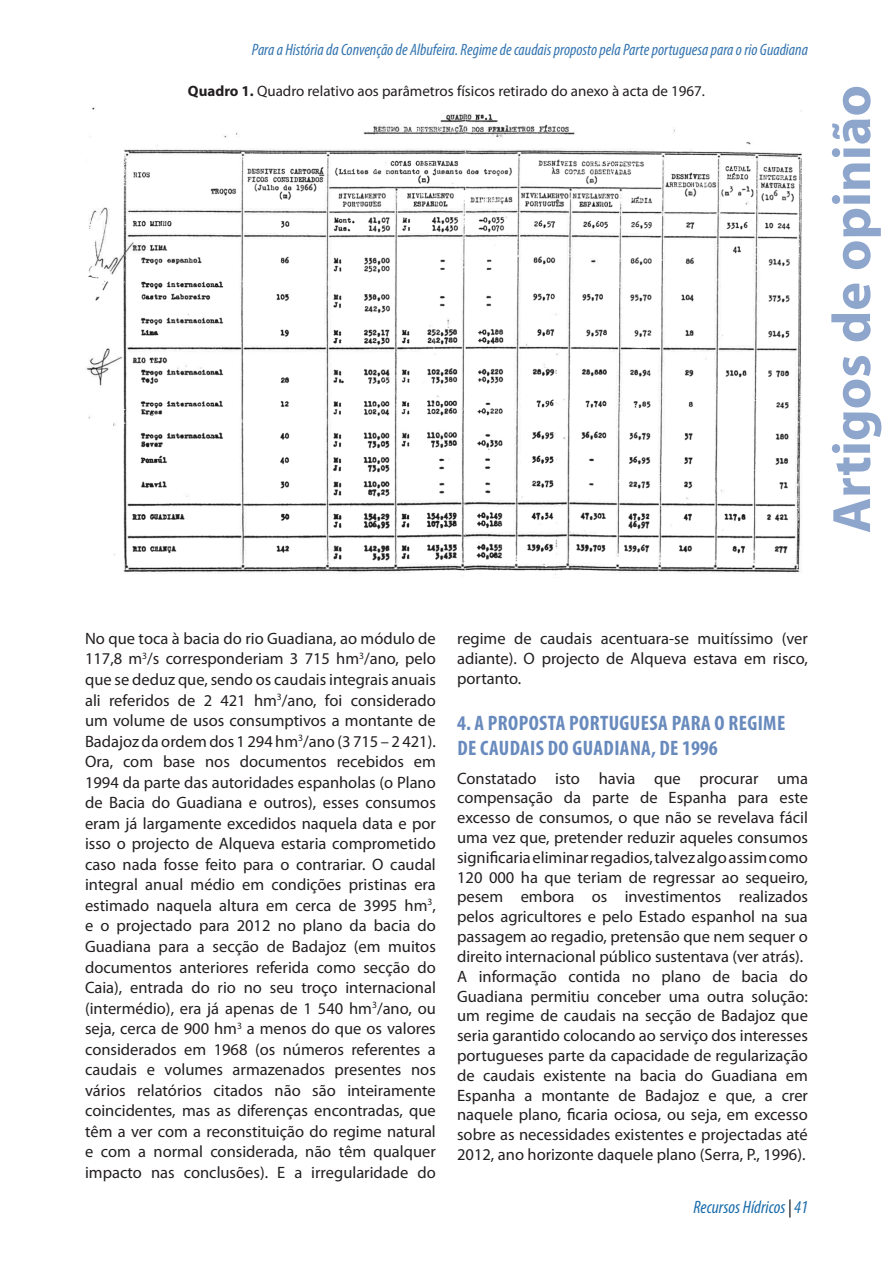
<style>
.page{position:relative;width:893px;height:1263px;background:#fff}
.page>*{position:absolute;margin:0;border:0;box-sizing:border-box;transform-origin:0 0}
.t1{font:700 54.45px "Myriad Pro";color:#8ea5cc}
.Capítulo{font:700 condensed 21px/25.2px "Myriad Pro";letter-spacing:.02em;color:#688abd}
.t2{font:italic condensed 18px "Myriad Pro";color:#1a6ca9}
.Corpo_texto{font:16.5px/20.5px "Myriad Pro";color:#231f20;text-align:justify}
.t3{font:italic condensed 16.5px "Myriad Pro";color:#3575b0}
.Legenda_figura{font:15px "Myriad Pro";color:#231f20}
.s1{font-weight:700}
.s2{color:#000}
</style>
<div class="page">
<img style="left:85px;top:107px;width:717px;height:471px">
<p class="t3" style="left:252px;top:39px;width:557px">Para a História da Convenção de Albufeira. Regime de caudais proposto pela Parte portuguesa para o rio Guadiana</p>
<p class="Legenda_figura" style="left:188px;top:82px;width:519px"><span class="s1">Quadro 1.</span> Quadro relativo aos parâmetros físicos retirado do anexo à acta de 1967.</p>
<h1 class="t1" style="left:816px;top:533px;width:450px;rotate:-90deg">Artigos de opinião</h1>
<p class="Corpo_texto" style="left:85px;top:628px;width:352px">No que toca à bacia do rio Guadiana, ao módulo de 117,8 m<sup>3</sup>/s corresponderiam 3 715 hm<sup>3</sup>/ano, pelo que se deduz que, sendo os caudais integrais anuais ali referidos de 2 421 hm<sup>3</sup>/ano, foi considerado um volume de usos consumptivos a montante de Badajoz da ordem dos 1 294 hm<sup>3</sup>/ano (3 715 – 2 421).</p>
<p class="Corpo_texto" style="left:85px;top:751px;width:352px">Ora, com base nos documentos recebidos em 1994 da parte das autoridades espanholas (o Plano de Bacia do Guadiana e outros), esses consumos eram já largamente excedidos naquela data e por isso o projecto de Alqueva estaria comprometido caso nada fosse feito para o contrariar. O caudal integral anual médio em condições pristinas era estimado naquela altura em cerca de 3995 hm<sup>3</sup>, e o projectado para 2012 no plano da bacia do Guadiana para a secção de Badajoz (em muitos documentos anteriores referida como secção do Caia), entrada do rio no seu troço internacional (intermédio), era já apenas de 1 540 hm<sup>3</sup>/ano, ou seja, cerca de 900 hm<sup>3</sup> a menos do que os valores considerados em 1968 (os números referentes a caudais e volumes armazenados presentes nos vários relatórios citados não são inteiramente coincidentes, mas as diferenças encontradas, que têm a ver com a reconstituição do regime natural e com a normal considerada, não têm qualquer impacto nas conclusões). E a irregularidade do</p>
<p class="Corpo_texto" style="left:457px;top:628px;width:352px;line-height:19.8px">regime de caudais acentuara-se muitíssimo (ver adiante). O projecto de Alqueva estava em risco, portanto.</p>
<p class="Capítulo" style="left:457px;top:710px;width:330px">4. A PROPOSTA PORTUGUESA PARA O REGIME<br>DE CAUDAIS DO GUADIANA, DE 1996</p>
<p class="Corpo_texto" style="left:457px;top:768px;width:352px;line-height:19.8px">Constatado isto havia que procurar uma compensação da parte de Espanha para este excesso de consumos, o que não se revelava fácil uma vez que, pretender reduzir aqueles consumos significaria eliminar regadios, talvez algo assim como 120 000 ha que teriam de regressar ao sequeiro, pesem embora os investimentos realizados pelos agricultores e pelo Estado espanhol na sua passagem ao regadio, pretensão que nem sequer o direito internacional público sustentava (ver atrás).</p>
<p class="Corpo_texto" style="left:457px;top:966px;width:352px;line-height:19.8px">A informação contida no plano de bacia do Guadiana permitiu conceber uma outra solução: um regime de caudais na secção de Badajoz que seria garantido colocando ao serviço dos interesses portugueses parte da capacidade de regularização de caudais existente na bacia do Guadiana em Espanha a montante de Badajoz e que, a crer naquele plano, ficaria ociosa, ou seja, em excesso sobre as necessidades existentes e projectadas até 2012, ano horizonte daquele plano (Serra, P., 1996).</p>
<p class="t2" style="left:693px;top:1196px;width:116px">Recursos Hídricos <span class="s2">|</span> 41</p>
</div>
